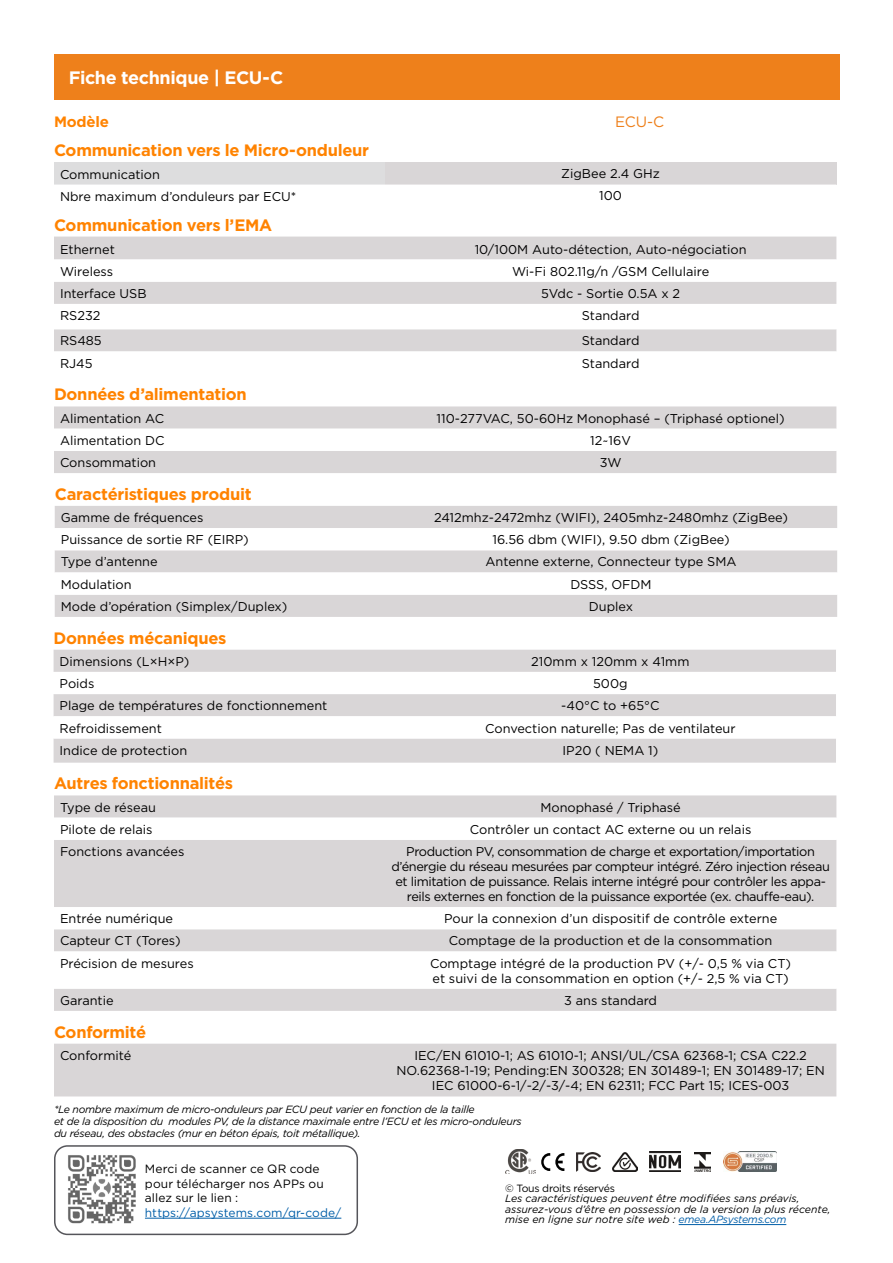
<style>
.page{position:relative;width:893px;height:1263px;background:#fff}
.page>*{position:absolute;margin:0;border:0;box-sizing:border-box;transform-origin:0 0}
.t1{font:700 18px "Gotham";letter-spacing:-.025em;color:#fff}
.t2{font:700 16.5px "Gotham";letter-spacing:-.015em;color:#ff8300}
.t3{font:700 15px "Gotham";letter-spacing:-.015em;color:#ff8300}
.t4{font:15px "Gotham";color:#ee801b}
.t5{font:12.75px/15.3px "Gotham";color:#000}
.t6{font:12.75px/15px "Gotham";letter-spacing:-.03em;color:#000;text-align:center}
.t7{font:12px/14.4px "Gotham";letter-spacing:.01em;color:#000}
.t8{font:12px "Gotham";letter-spacing:.005em;color:#005ea8}
.t9{font:italic 10.5px/12px "Gotham";letter-spacing:-.025em;color:#000}
.t10{font:italic 10.5px/10.5px "Gotham";color:#000}
.t11{font:10.5px "Gotham";letter-spacing:-.025em;color:#000}
.s1{color:#005ea8}
</style>
<div class="page">
<div style="left:54px;top:54px;width:785px;height:46px;background:#ee801b"></div>
<div style="left:54px;top:1145px;width:304px;height:90px;border:2px solid #55555a;border-radius:13px"></div>
<div style="left:54px;top:162px;width:331px;height:23px;background:#ddddde"></div>
<div style="left:385px;top:162px;width:451px;height:23px;background:#d9d6d7"></div>
<div style="left:54px;top:237px;width:782px;height:22px;background:#d9d6d7"></div>
<svg style="left:54px;top:259px;width:782px;height:92px"></svg>
<div style="left:54px;top:795px;width:782px;height:216px;background:#d9d6d7"></div>
<svg style="left:54px;top:818px;width:782px;height:171px;fill:#d9d6d7"></svg>
<div style="left:54px;top:406px;width:782px;height:67px;background:#d9d6d7"></div>
<svg style="left:54px;top:429px;width:782px;height:22px"></svg>
<div style="left:54px;top:650px;width:782px;height:113px;background:#d9d6d7"></div>
<svg style="left:54px;top:672px;width:782px;height:66px"></svg>
<div style="left:54px;top:1044px;width:782px;height:52px;background:#d9d6d7"></div>
<img style="left:68px;top:1155px;width:68px;height:69px">
<hr style="left:145px;top:1218px;width:196px;height:1px;background:#005ea8">
<hr style="left:679px;top:1224px;width:107px;height:1px;background:#005ea8">
<div style="left:55px;top:506px;width:782px;height:111px;background:#d9d6d7"></div>
<svg style="left:55px;top:528px;width:782px;height:67px"></svg>
<svg style="left:541px;top:1153px;width:23px;height:18px"></svg>
<img style="left:506px;top:1149px;width:30px;height:25px">
<img style="left:577px;top:1152px;width:23px;height:20px">
<img style="left:612px;top:1152px;width:26px;height:19px">
<img style="left:650px;top:1151px;width:31px;height:20px">
<img style="left:694px;top:1152px;width:16px;height:20px">
<img style="left:724px;top:1151px;width:53px;height:20px">
<h1 class="t1" style="left:69px;top:66px;width:216px">Fiche technique | ECU-C</h1>
<p class="t3" style="left:54px;top:111px;width:57px">Modèle</p>
<p class="t2" style="left:54px;top:140px;width:317px">Communication vers le Micro-onduleur</p>
<p class="t5" style="left:60px;top:166px;width:102px">Communication</p>
<p class="t5" style="left:561px;top:166px;width:100px">ZigBee 2.4 GHz</p>
<p class="t5" style="left:60px;top:188px;width:238px">Nbre maximum d’onduleurs par ECU*</p>
<p class="t5" style="left:599px;top:188px;width:24px">100</p>
<p class="t2" style="left:54px;top:214px;width:220px">Communication vers l’EMA</p>
<p class="t5" style="left:60px;top:241px;width:56px">Ethernet</p>
<p class="t5" style="left:475px;top:241px;width:273px">10/100M Auto-détection, Auto-négociation</p>
<p class="t5" style="left:60px;top:263px;width:55px">Wireless</p>
<p class="t5" style="left:512px;top:263px;width:199px">Wi-Fi 802.11g/n /GSM Cellulaire</p>
<p class="t5" style="left:60px;top:285px;width:88px">Interface USB</p>
<p class="t5" style="left:541px;top:285px;width:141px">5Vdc - Sortie 0.5A x 2</p>
<p class="t5" style="left:60px;top:308px;width:42px">RS232</p>
<p class="t5" style="left:582px;top:308px;width:59px">Standard</p>
<p class="t5" style="left:60px;top:333px;width:43px">RS485</p>
<p class="t5" style="left:582px;top:333px;width:59px">Standard</p>
<p class="t5" style="left:60px;top:355px;width:34px">RJ45</p>
<p class="t5" style="left:582px;top:355px;width:59px">Standard</p>
<p class="t4" style="left:615px;top:112px;width:51px">ECU-C</p>
<p class="t2" style="left:54px;top:384px;width:194px">Données d’alimentation</p>
<p class="t5" style="left:60px;top:410px;width:106px">Alimentation AC</p>
<p class="t5" style="left:437px;top:410px;width:350px">110-277VAC, 50-60Hz Monophasé – (Triphasé optionel)</p>
<p class="t5" style="left:60px;top:432px;width:106px">Alimentation DC</p>
<p class="t5" style="left:590px;top:432px;width:42px">12~16V</p>
<p class="t5" style="left:60px;top:455px;width:98px">Consommation</p>
<p class="t5" style="left:600px;top:455px;width:23px">3W</p>
<p class="t2" style="left:55px;top:483px;width:198px">Caractéristiques produit</p>
<p class="t5" style="left:61px;top:510px;width:144px">Gamme de fréquences</p>
<p class="t5" style="left:434px;top:510px;width:355px">2412mhz-2472mhz (WIFI), 2405mhz-2480mhz (ZigBee)</p>
<p class="t5" style="left:61px;top:532px;width:189px">Puissance de sortie RF (EIRP)</p>
<p class="t5" style="left:492px;top:532px;width:239px">16.56 dbm (WIFI), 9.50 dbm (ZigBee)</p>
<p class="t5" style="left:61px;top:554px;width:98px">Type d’antenne</p>
<p class="t5" style="left:485px;top:554px;width:253px">Antenne externe, Connecteur type SMA</p>
<p class="t5" style="left:61px;top:576px;width:72px">Modulation</p>
<p class="t5" style="left:570px;top:576px;width:83px">DSSS, OFDM</p>
<p class="t5" style="left:61px;top:598px;width:228px">Mode d’opération (Simplex/Duplex)</p>
<p class="t5" style="left:589px;top:598px;width:46px">Duplex</p>
<p class="t2" style="left:54px;top:627px;width:174px">Données mécaniques</p>
<p class="t5" style="left:60px;top:653px;width:131px">Dimensions (L×H×P)</p>
<p class="t5" style="left:531px;top:653px;width:160px">210mm x 120mm x 41mm</p>
<p class="t5" style="left:60px;top:676px;width:36px">Poids</p>
<p class="t5" style="left:593px;top:676px;width:36px">500g</p>
<p class="t5" style="left:60px;top:698px;width:269px">Plage de températures de fonctionnement</p>
<p class="t5" style="left:561px;top:698px;width:100px">-40°C to +65°C</p>
<p class="t5" style="left:60px;top:720px;width:104px">Refroidissement</p>
<p class="t5" style="left:485px;top:720px;width:252px">Convection naturelle; Pas de ventilateur</p>
<p class="t5" style="left:60px;top:742px;width:129px">Indice de protection</p>
<p class="t5" style="left:562px;top:742px;width:97px">IP20 ( NEMA 1)</p>
<p class="t2" style="left:54px;top:773px;width:181px">Autres fonctionnalités</p>
<p class="t5" style="left:60px;top:799px;width:97px">Type de réseau</p>
<p class="t5" style="left:540px;top:799px;width:142px">Monophasé / Triphasé</p>
<p class="t5" style="left:60px;top:821px;width:94px">Pilote de relais</p>
<p class="t5" style="left:470px;top:821px;width:283px">Contrôler un contact AC externe ou un relais</p>
<p class="t5" style="left:60px;top:844px;width:126px">Fonctions avancées</p>
<p class="t6" style="left:391px;top:844px;width:440px">Production PV, consommation de charge et exportation/importation d’énergie du réseau mesurées par compteur intégré. Zéro injection réseau et limitation de puissance. Relais interne intégré pour contrôler les appa&shy;reils externes en fonction de la puissance exportée (ex. chauffe-eau).</p>
<p class="t5" style="left:60px;top:911px;width:115px">Entrée numérique</p>
<p class="t5" style="left:444px;top:911px;width:335px">Pour la connexion d’un dispositif de contrôle externe</p>
<p class="t5" style="left:60px;top:933px;width:122px">Capteur CT (Tores)</p>
<p class="t5" style="left:449px;top:933px;width:325px">Comptage de la production et de la consommation</p>
<p class="t5" style="left:60px;top:955px;width:135px">Précision de mesures</p>
<p class="t5" style="left:430px;top:955px;width:363px">Comptage intégré de la production PV (+/- 0,5 % via CT) et suivi de la consommation en option (+/- 2,5 % via CT)</p>
<p class="t5" style="left:60px;top:992px;width:55px">Garantie</p>
<p class="t5" style="left:564px;top:992px;width:94px">3 ans standard</p>
<p class="t2" style="left:54px;top:1021px;width:94px">Conformité</p>
<p class="t5" style="left:60px;top:1047px;width:73px">Conformité</p>
<p class="t5" style="left:396px;top:1047px;width:430px;text-align:center">IEC/EN 61010-1; AS 61010-1; ANSI/UL/CSA 62368-1; CSA C22.2<br>NO.62368-1-19; Pending:EN 300328; EN 301489-1; EN 301489-17; EN<br>IEC 61000-6-1/-2/-3/-4; EN 62311; FCC Part 15; ICES-003</p>
<p class="t9" style="left:54px;top:1103px;width:469px">*Le nombre maximum de micro-onduleurs par ECU peut varier en fonction de la taille<br>et de la disposition du modules PV, de la distance maximale entre l’ECU et les micro-onduleurs du réseau, des obstacles (mur en béton épais, toit métallique).</p>
<p class="t7" style="left:145px;top:1162px;width:180px">Merci de scanner ce QR code pour télécharger nos APPs ou allez sur le lien :</p>
<p class="t8" style="left:145px;top:1204px;width:198px">https://apsystems.com/qr-code/</p>
<p class="t11" style="left:505px;top:1181px;width:111px">© Tous droits réservés</p>
<p class="t10" style="left:505px;top:1193px;width:327px">Les caractéristiques peuvent être modifiées sans préavis, assurez-vous d’être en possession de la version la plus récente, mise en ligne sur notre site web : <span class="s1">emea.APsystems.com</span></p>
</div>
